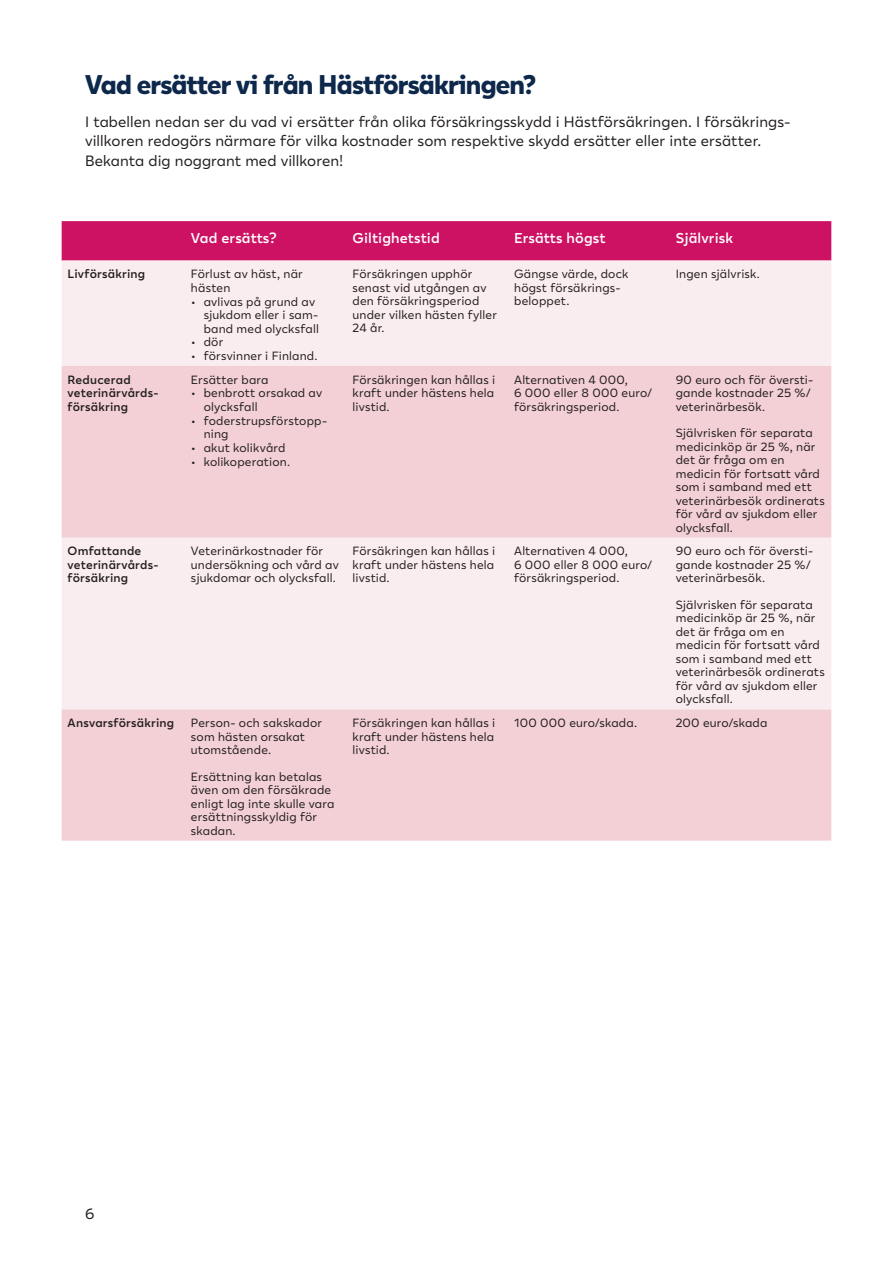
<style>
.page{position:relative;width:893px;height:1263px;background:#fff}
.page>*{position:absolute;margin:0;border:0;box-sizing:border-box;transform-origin:0 0}
.H2_Otsikot{font:800 27px "Lahi Tapiola Sans";letter-spacing:-.03em;color:#0d284b}
.Leipis{font:15px/19.5px "Lahi Tapiola Sans";letter-spacing:.005em;color:#231f20}
.LAATIKKO_Otsikko{font:600 14.25px "Lahi Tapiola Sans";letter-spacing:.01em;color:#fff}
.LAATIKKO_Leipis{font:12px/13.5px "Lahi Tapiola Sans";letter-spacing:.015em;color:#231f20}
.LAATIKKO_Leipis-2{font:600 12px/13.5px "Lahi Tapiola Sans";letter-spacing:.02em;color:#231f20}
</style>
<div class="page">
<div style="left:62px;top:221px;width:769px;height:40px;background:#cd1163"></div>
<div style="left:62px;top:261px;width:769px;height:105px;background:#faedef"></div>
<svg style="left:62px;top:366px;width:769px;height:475px;background:#f5dadf"></svg>
<h2 class="H2_Otsikot" style="left:85px;top:63px;width:453px">Vad ersätter vi från Hästförsäkringen?</h2>
<p class="Leipis" style="left:85px;top:111px;width:707px">I tabellen nedan ser du vad vi ersätter från olika försäkringsskydd i Hästförsäkringen. I försäkrings&shy;villkoren redogörs närmare för vilka kostnader som respektive skydd ersätter eller inte ersätter.<br>Bekanta dig noggrant med villkoren!</p>
<p class="LAATIKKO_Otsikko" style="left:191px;top:228px;width:87px">Vad ersätts?</p>
<p class="LAATIKKO_Otsikko" style="left:353px;top:228px;width:89px">Giltighetstid</p>
<p class="LAATIKKO_Otsikko" style="left:514px;top:228px;width:93px">Ersätts högst</p>
<p class="LAATIKKO_Otsikko" style="left:676px;top:228px;width:59px">Självrisk</p>
<p class="LAATIKKO_Leipis-2" style="left:68px;top:267px;width:79px">Livförsäkring</p>
<p class="LAATIKKO_Leipis" style="left:191px;top:267px;width:113px">Förlust av häst, när hästen</p>
<p class="LAATIKKO_Leipis" style="left:204px;top:294px;width:117px;text-indent:-13px">• avlivas på grund av sjukdom eller i sam&shy;band med olycksfall</p>
<p class="LAATIKKO_Leipis" style="left:191px;top:335px;width:34px">• dör</p>
<p class="LAATIKKO_Leipis" style="left:191px;top:348px;width:128px">• försvinner i Finland.</p>
<p class="LAATIKKO_Leipis-2" style="left:68px;top:372px;width:92px">Reducerad veterinärvårds&shy;försäkring</p>
<p class="LAATIKKO_Leipis" style="left:191px;top:372px;width:79px">Ersätter bara</p>
<p class="LAATIKKO_Leipis" style="left:204px;top:386px;width:120px;text-indent:-13px">• benbrott orsakad av olycksfall</p>
<p class="LAATIKKO_Leipis" style="left:204px;top:413px;width:125px;text-indent:-13px">• foderstrupsförstopp&shy;ning</p>
<p class="LAATIKKO_Leipis" style="left:191px;top:440px;width:96px">• akut kolikvård</p>
<p class="LAATIKKO_Leipis" style="left:191px;top:454px;width:101px">• kolikoperation.</p>
<p class="LAATIKKO_Leipis" style="left:353px;top:267px;width:146px">Försäkringen upphör senast vid utgången av den försäkringsperiod under vilken hästen fyller<br>24 år.</p>
<p class="LAATIKKO_Leipis" style="left:514px;top:267px;width:116px">Gängse värde, dock högst försäkrings&shy;beloppet.</p>
<p class="LAATIKKO_Leipis" style="left:676px;top:267px;width:86px">Ingen självrisk.</p>
<p class="LAATIKKO_Leipis" style="left:353px;top:372px;width:144px;text-align:justify">Försäkringen kan hållas i kraft under hästens hela livstid.</p>
<p class="LAATIKKO_Leipis" style="left:514px;top:372px;width:139px">Alternativen 4 000,<br>6 000 eller 8 000 euro/ försäkringsperiod.</p>
<p class="LAATIKKO_Leipis" style="left:676px;top:372px;width:139px">90 euro och för översti&shy;gande kostnader 25 %/ veterinärbesök.</p>
<p class="LAATIKKO_Leipis" style="left:676px;top:425px;width:151px">Självrisken för separata medicinköp är 25 %, när det är fråga om en medicin för fortsatt vård som i samband med ett veterinärbesök ordinerats för vård av sjukdom eller olycksfall.</p>
<p class="LAATIKKO_Leipis-2" style="left:68px;top:544px;width:92px">Omfattande veterinärvårds&shy;försäkring</p>
<p class="LAATIKKO_Leipis" style="left:191px;top:544px;width:149px">Veterinärkostnader för undersökning och vård av sjukdomar och olycksfall.</p>
<p class="LAATIKKO_Leipis" style="left:353px;top:544px;width:144px;text-align:justify">Försäkringen kan hållas i kraft under hästens hela livstid.</p>
<p class="LAATIKKO_Leipis" style="left:514px;top:544px;width:139px">Alternativen 4 000,<br>6 000 eller 8 000 euro/ försäkringsperiod.</p>
<p class="LAATIKKO_Leipis" style="left:676px;top:544px;width:139px">90 euro och för översti&shy;gande kostnader 25 %/ veterinärbesök.</p>
<p class="LAATIKKO_Leipis" style="left:676px;top:597px;width:151px">Självrisken för separata medicinköp är 25 %, när det är fråga om en medicin för fortsatt vård som i samband med ett veterinärbesök ordinerats för vård av sjukdom eller olycksfall.</p>
<p class="LAATIKKO_Leipis-2" style="left:68px;top:715px;width:108px">Ansvarsförsäkring</p>
<p class="LAATIKKO_Leipis" style="left:191px;top:715px;width:133px">Person- och sakskador som hästen orsakat utomstående.</p>
<p class="LAATIKKO_Leipis" style="left:191px;top:769px;width:145px">Ersättning kan betalas även om den försäkrade enligt lag inte skulle vara ersättningsskyldig för skadan.</p>
<p class="LAATIKKO_Leipis" style="left:353px;top:715px;width:144px;text-align:justify">Försäkringen kan hållas i kraft under hästens hela livstid.</p>
<p class="LAATIKKO_Leipis" style="left:514px;top:715px;width:124px">100 000 euro/skada.</p>
<p class="LAATIKKO_Leipis" style="left:676px;top:715px;width:93px">200 euro/skada</p>
<p class="Leipis" style="left:85px;top:1203px;width:11px">6</p>
</div>
